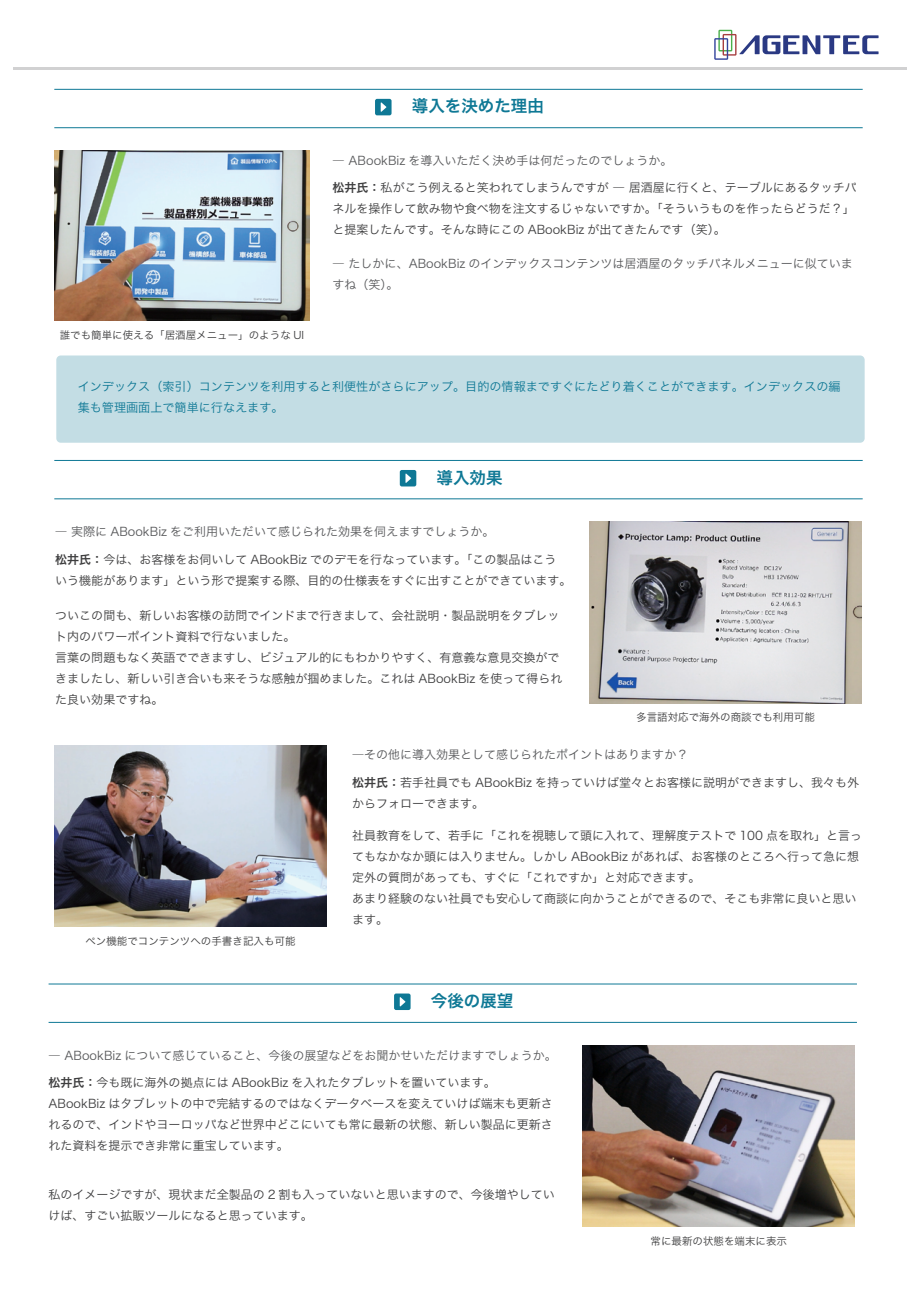
<style>
.page{position:relative;width:919px;height:1289px;background:#fff}
.page>*{position:absolute;margin:0;border:0;box-sizing:border-box;transform-origin:0 0}
.t1{font:16.5px "Hira Kaku Pro N W6";color:#0e7895}
.t2{font:12.15px/21.1px "Hira Kaku Pro N W3";color:#0e7895}
.t3{font:12px/21px "Hira Kaku Pro N W3";color:#3e3e3f}
.t4{font:12px/21px "Hira Kaku Pro N W3";color:#57585a}
.t5{font:10.5px "Hira Kaku Pro N W3";color:#3e3e3f}
.s1{font-family:"Hira Kaku Pro N W6"}
</style>
<div class="page">
<hr style="left:13px;top:67px;width:893px;height:2px;background:#d1d1d2">
<svg style="left:714px;top:30px;width:164px;height:30px"></svg>
<img style="left:589px;top:522px;width:272px;height:181px">
<hr style="left:54px;top:460px;width:808px;height:1px;background:#0e7895">
<hr style="left:54px;top:498px;width:808px;height:1px;background:#0e7895">
<svg style="left:400px;top:470px;width:16px;height:16px"></svg>
<img style="left:54px;top:745px;width:272px;height:181px">
<hr style="left:54px;top:89px;width:808px;height:1px;background:#0e7895">
<hr style="left:54px;top:127px;width:808px;height:1px;background:#0e7895">
<svg style="left:375px;top:99px;width:16px;height:16px"></svg>
<div style="left:56px;top:355px;width:808px;height:88px;background:#c3dde4;border-radius:4px"></div>
<img style="left:54px;top:151px;width:255px;height:170px">
<hr style="left:49px;top:983px;width:807px;height:1px;background:#0e7895">
<hr style="left:49px;top:1022px;width:807px;height:1px;background:#0e7895">
<svg style="left:394px;top:993px;width:16px;height:17px"></svg>
<img style="left:582px;top:1045px;width:272px;height:181px">
<h1 class="t1" style="left:412px;top:91px;width:133px">導入を決めた理由</h1>
<p class="t5" style="left:60px;top:325px;width:246px">誰でも簡単に使える「居酒屋メニュー」のような UI</p>
<p class="t4" style="left:332px;top:149px;width:341px">― ABookBiz を導入いただく決め手は何だったのでしょうか。</p>
<p class="t3" style="left:332px;top:176px;width:525px"><span class="s1">松井氏：</span>私がこう例えると笑われてしまうんですが ― 居酒屋に行くと、テーブルにあるタッチパネルを操作して飲み物や食べ物を注文するじゃないですか。「そういうものを作ったらどうだ？」と提案したんです。そんな時にこの ABookBiz が出てきたんです（笑）。</p>
<p class="t4" style="left:332px;top:252px;width:521px">― たしかに、ABookBiz のインデックスコンテンツは居酒屋のタッチパネルメニューに似ていますね（笑）。</p>
<p class="t2" style="left:78px;top:375px;width:764px">インデックス（索引）コンテンツを利用すると利便性がさらにアップ。目的の情報まですぐにたどり着くことができます。インデックスの編集も管理画面上で簡単に行なえます。</p>
<h1 class="t1" style="left:436px;top:462px;width:67px">導入効果</h1>
<p class="t4" style="left:55px;top:520px;width:440px">― 実際に ABookBiz をご利用いただいて感じられた効果を伺えますでしょうか。</p>
<p class="t3" style="left:55px;top:547px;width:517px"><span class="s1">松井氏：</span>今は、お客様をお伺いして ABookBiz でのデモを行なっています。「この製品はこう<br>いう機能があります」という形で提案する際、目的の仕様表をすぐに出すことができています。</p>
<p class="t3" style="left:55px;top:604px;width:508px">ついこの間も、新しいお客様の訪問でインドまで行きまして、会社説明・製品説明をタブレット内のパワーポイント資料で行ないました。<br>言葉の問題もなく英語でできますし、ビジュアル的にもわかりやすく、有意義な意見交換ができましたし、新しい引き合いも来そうな感触が掴めました。これは ABookBiz を使って得られた良い効果ですね。</p>
<p class="t5" style="left:636px;top:708px;width:180px">多言語対応で海外の商談でも利用可能</p>
<p class="t5" style="left:85px;top:931px;width:211px">ペン機能でコンテンツへの手書き記入も可能</p>
<p class="t4" style="left:352px;top:743px;width:338px">―その他に導入効果として感じられたポイントはありますか？</p>
<p class="t3" style="left:352px;top:771px;width:508px"><span class="s1">松井氏：</span>若手社員でも ABookBiz を持っていけば堂々とお客様に説明ができますし、我々も外からフォローできます。</p>
<p class="t3" style="left:352px;top:823px;width:511px">社員教育をして、若手に「これを視聴して頭に入れて、理解度テストで 100 点を取れ」と言ってもなかなか頭には入りません。しかし ABookBiz があれば、お客様のところへ行って急に想定外の質問があっても、すぐに「これですか」と対応できます。<br>あまり経験のない社員でも安心して商談に向かうことができるので、そこも非常に良いと思います。</p>
<h1 class="t1" style="left:431px;top:985px;width:84px">今後の展望</h1>
<p class="t4" style="left:49px;top:1043px;width:509px">― ABookBiz について感じていること、今後の展望などをお聞かせいただけますでしょうか。</p>
<p class="t3" style="left:49px;top:1071px;width:505px"><span class="s1">松井氏：</span>今も既に海外の拠点には ABookBiz を入れたタブレットを置いています。ABookBiz はタブレットの中で完結するのではなくデータベースを変えていけば端末も更新されるので、インドやヨーロッパなど世界中どこにいても常に最新の状態、新しい製品に更新された資料を提示でき非常に重宝しています。</p>
<p class="t3" style="left:49px;top:1183px;width:507px">私のイメージですが、現状まだ全製品の 2 割も入っていないと思いますので、今後増やしていけば、すごい拡販ツールになると思っています。</p>
<p class="t5" style="left:650px;top:1231px;width:138px">常に最新の状態を端末に表示</p>
</div>
